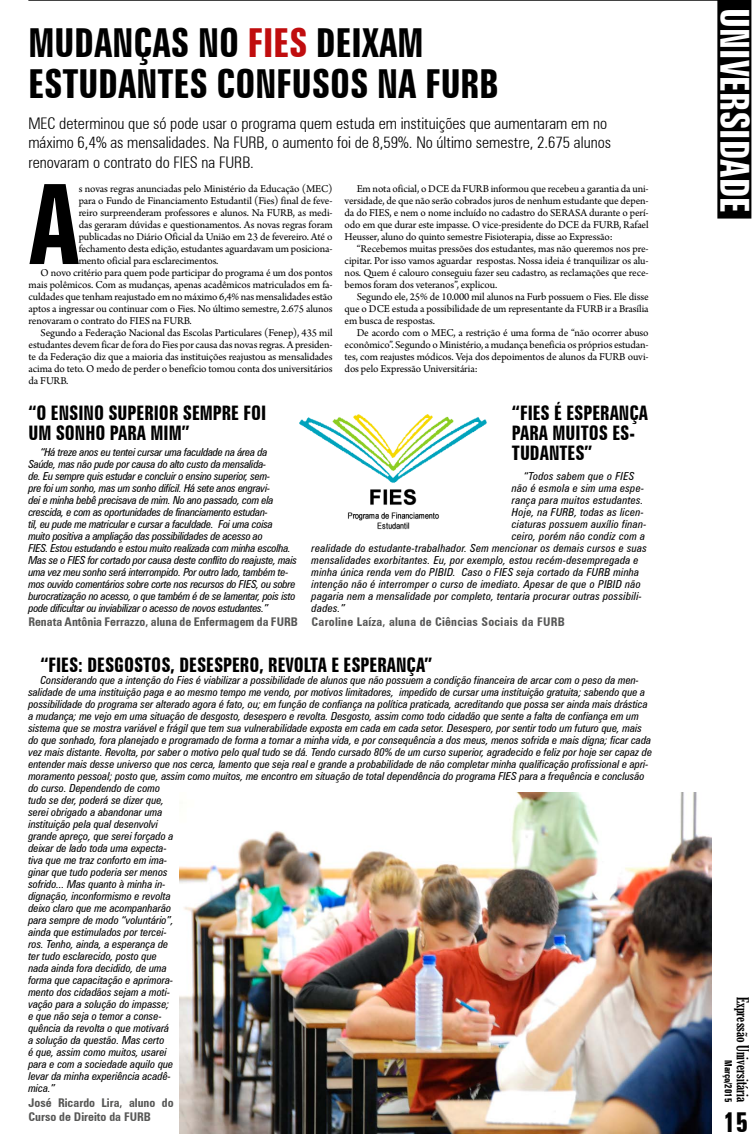
<style>
.page{position:relative;width:752px;height:1134px;background:#fff}
.page>*{position:absolute;margin:0;border:0;box-sizing:border-box;transform-origin:0 0}
.t1{font:700 extra-condensed 111px "Zurich BT";color:#000}
.t2{font:700 extra-condensed 40px/41px "Zurich BT";color:#000}
.t3{font:700 extra-condensed 40px "Zurich BT";color:#fff}
.t4{font:700 extra-condensed 28px "Zurich BT";color:#000}
.t5{font:700 extra-condensed 20px/20px "Zurich BT";color:#000}
.t6{font:300 condensed 16px/19.2px "Zurich BT";color:#000}
.t7{font:extra-condensed 16px "Gloucester";color:#000}
.t8{font:700 condensed 12px/14.4px "Zurich BT";color:#575756}
.t9{font:700 condensed 12px "Zurich BT";letter-spacing:.02em;color:#575756}
.t10{font:italic condensed 11px/12px "Zurich BT";color:#000}
.t11{font:11px/12px "Arno Pro";letter-spacing:-.01em;color:#000;text-align:justify}
.t12{font:italic condensed 11px/12px "Zurich BT";letter-spacing:-.02em;color:#000}
.t13{font:italic condensed 11px "Zurich BT";letter-spacing:.02em;color:#000}
.t14{font:700 extra-condensed 10px "Zurich BT";color:#000}
.s1{color:#c00d0e}
</style>
<div class="page">
<hr style="left:28px;top:0;width:709px;height:1px;background:#000">
<img style="left:179px;top:792px;width:532px;height:342px">
<img style="left:299px;top:414px;width:188px;height:116px">
<div style="left:717px;top:0;width:34px;height:219px;background:#000"></div>
<h2 class="t2" style="left:28px;top:23px;width:468px">MUDANÇAS NO <span class="s1">FIES</span> DEIXAM<br>ESTUDANTES CONFUSOS NA FURB</h2>
<h3 class="t6" style="left:28px;top:114px;width:580px">MEC determinou que só pode usar o programa quem estuda em instituições que aumentaram em no máximo 6,4% as mensalidades. Na FURB</h3>
<h3 class="t6" style="left:264px;top:133px;width:348px">, o aumento foi de 8,59%. No último semestre, 2.675 alunos</h3>
<h3 class="t6" style="left:28px;top:152px;width:152px">renovaram o contrato do FIES</h3>
<h3 class="t6" style="left:201px;top:152px;width:26px">na FURB</h3>
<h3 class="t6" style="left:250px;top:152px;width:5px">.</h3>
<h1 class="t1" style="left:29px;top:161px;width:53px">A</h1>
<p class="t11" style="left:79px;top:183px;width:255px">s novas regras anunciadas pelo Ministério da Educação (MEC)</p>
<p class="t11" style="left:79px;top:195px;width:255px">para o Fundo de Financiamento Estudantil (Fies) final de feve-</p>
<p class="t11" style="left:79px;top:207px;width:255px">reiro surpreenderam professores e alunos. Na FURB, as medi-</p>
<p class="t11" style="left:79px;top:219px;width:255px">das geraram dúvidas e questionamentos. As novas regras foram</p>
<p class="t11" style="left:79px;top:231px;width:255px">publicadas no Diário Oficial da União em 23 de fevereiro. Até o</p>
<p class="t11" style="left:79px;top:243px;width:255px">fechamento desta edição, estudantes aguardavam um posiciona-</p>
<p class="t11" style="left:79px;top:255px;width:141px">mento oficial para esclarecimentos.</p>
<p class="t11" style="left:41px;top:267px;width:293px">O novo critério para quem pode participar do programa é um dos pontos</p>
<p class="t11" style="left:29px;top:279px;width:305px">mais polêmicos. Com as mudanças, apenas acadêmicos matriculados em fa-</p>
<p class="t11" style="left:29px;top:291px;width:305px">culdades que tenham reajustado em no máximo 6,4% nas mensalidades estão</p>
<p class="t11" style="left:29px;top:303px;width:305px">aptos a ingressar ou continuar com o Fies. No último semestre, 2.675 alunos</p>
<p class="t11" style="left:29px;top:315px;width:165px">renovaram o contrato do FIES na FURB.</p>
<p class="t11" style="left:41px;top:327px;width:293px">Segundo a Federação Nacional das Escolas Particulares (Fenep), 435 mil</p>
<p class="t11" style="left:29px;top:339px;width:305px">estudantes devem ficar de fora do Fies por causa das novas regras. A presiden-</p>
<p class="t11" style="left:29px;top:351px;width:305px">te da Federação diz que a maioria das instituições reajustou as mensalidades</p>
<p class="t11" style="left:29px;top:363px;width:305px">acima do teto. O medo de perder o benefício tomou conta dos universitários</p>
<p class="t11" style="left:29px;top:375px;width:41px">da FURB.</p>
<p class="t11" style="left:344px;top:183px;width:305px;text-indent:12px">Em nota oficial, o DCE da FURB informou que recebeu a garantia da uni&shy;versidade, de que não serão cobrados juros de nenhum estudante que depen&shy;da do FIES, e nem o nome incluído no cadastro do SERASA durante o perí&shy;odo em que durar este impasse. O vice-presidente do DCE da FURB, Rafael Heusser, aluno do quinto semestre Fisioterapia, disse ao Expressão:</p>
<p class="t11" style="left:344px;top:243px;width:305px;text-indent:12px">“Recebemos muitas pressões dos estudantes, mas não queremos nos pre&shy;cipitar. Por isso vamos aguardar respostas. Nossa ideia é tranquilizar os alu&shy;nos. Quem é calouro conseguiu fazer seu cadastro, as reclamações que rece&shy;bemos foram dos veteranos”, explicou.</p>
<p class="t11" style="left:344px;top:291px;width:305px;text-indent:12px">Segundo ele, 25% de 10.000 mil alunos na Furb possuem o Fies. Ele disse que o DCE estuda a possibilidade de um representante da FURB ir a Brasília em busca de respostas.</p>
<p class="t11" style="left:344px;top:327px;width:305px;text-indent:12px">De acordo com o MEC, a restrição é uma forma de “não ocorrer abuso econômico”. Segundo o Ministério, a mudança beneficia os próprios estudan&shy;tes, com reajustes módicos. Veja dos depoimentos de alunos da FURB ouvi&shy;dos pelo Expressão Universitária:</p>
<h3 class="t5" style="left:511px;top:403px;width:137px">“FIES É ESPERANÇA<br>PARA MUITOS ES-<br>TUDANTES”</h3>
<p class="t13" style="left:523px;top:469px;width:112px">“Todos sabem que o FIES</p>
<p class="t13" style="left:511px;top:481px;width:134px">não é esmola e sim uma espe-</p>
<p class="t13" style="left:511px;top:493px;width:133px">rança para muitos estudantes.</p>
<p class="t13" style="left:511px;top:505px;width:133px">Hoje, na FURB, todas as licen-</p>
<p class="t13" style="left:511px;top:517px;width:136px">ciaturas possuem auxílio finan-</p>
<p class="t10" style="left:511px;top:530px;width:135px">ceiro, porém não condiz com a</p>
<p class="t13" style="left:311px;top:541px;width:336px">realidade do estudante-trabalhador. Sem mencionar os demais cursos e suas</p>
<p class="t13" style="left:311px;top:553px;width:328px">mensalidades exorbitantes. Eu, por exemplo, estou recém-desempregada e</p>
<p class="t13" style="left:311px;top:565px;width:329px">minha única renda vem do PIBID. Caso o FIES seja cortado da FURB minha</p>
<p class="t13" style="left:311px;top:577px;width:330px">intenção não é interromper o curso de imediato. Apesar de que o PIBID não</p>
<p class="t10" style="left:311px;top:590px;width:332px">pagaria nem a mensalidade por completo, tentaria procurar outras possibili-</p>
<p class="t10" style="left:311px;top:602px;width:35px">dades.”</p>
<p class="t9" style="left:311px;top:615px;width:254px">Caroline Laíza, aluna de Ciências Sociais da FURB</p>
<h3 class="t5" style="left:28px;top:403px;width:239px">“O ENSINO SUPERIOR SEMPRE FOI<br>UM SONHO PARA MIM”</h3>
<p class="t12" style="left:28px;top:446px;width:270px;text-indent:12px">“Há treze anos eu tentei cursar uma faculdade na área da Saúde, mas não pude por causa do alto custo da mensalida-<br>de. Eu sempre quis estudar e concluir o ensino superior, sem-<br>pre foi um sonho, mas um sonho difícil. Há sete anos engravi-<br>dei e minha bebê precisava de mim. No ano passado, com ela crescida, e com as oportunidades de financiamento estudan-<br>til, eu pude me matricular e cursar a faculdade. Foi uma coisa muito positiva a ampliação das possibilidades de acesso ao<br>FIES. Estou estudando e estou muito realizada com minha escolha.<br>Mas se o FIES for cortado por causa deste conflito do reajuste, mais uma vez meu sonho será interrompido. Por outro lado, também te&shy;mos ouvido comentários sobre corte nos recursos do FIES, ou sobre burocratização no acesso, o que também é de se lamentar, pois isto pode dificultar ou inviabilizar o acesso de novos estudantes.”</p>
<p class="t8" style="left:28px;top:615px;width:271px">Renata Antônia Ferrazzo, aluna de Enfermagem da FURB</p>
<h3 class="t5" style="left:40px;top:655px;width:393px">“FIES: DESGOSTOS, DESESPERO, REVOLTA E ESPERANÇA”</h3>
<p class="t10" style="left:28px;top:674px;width:625px;text-indent:12px">Considerando que a intenção do Fies é viabilizar a possibilidade de alunos que não possuem a condição financeira de arcar com o peso da men&shy;salidade de uma instituição paga e ao mesmo tempo me vendo, por motivos limitadores, impedido de cursar uma instituição gratuita; sabendo que a possibilidade do programa ser alterado agora é fato, ou; em função de confiança na política praticada, acreditando que possa ser ainda mais drástica a mudança; me vejo em uma situação de desgosto, desespero e revolta. Desgosto, assim como todo cidadão que sente a falta de confiança em um sistema que se mostra variável e frágil que tem sua vulnerabilidade exposta em cada em cada setor. Desespero, por sentir todo um futuro que, mais do que sonhado, fora planejado e programado de forma a tornar a minha vida, e por consequência a dos meus, menos sofrida e mais digna; ficar cada vez mais distante. Revolta, por saber o motivo pelo qual tudo se dá. Tendo cursado 80% de um curso superior, agradecido e feliz por hoje ser capaz de entender mais desse universo que nos cerca, lamento que seja real e grande a probabilidade de não completar minha qualificação profissional e apri&shy;moramento pessoal; posto que, assim como muitos, me encontro em situação de total dependência do programa FIES para a frequência e conclusão do curso. Dependendo de como<br>tudo se der, poderá se dizer que,<br>serei obrigado a abandonar uma<br>instituição pela qual desenvolvi<br>grande apreço, que serei forçado a<br>deixar de lado toda uma expecta-<br>tiva que me traz conforto em ima-<br>ginar que tudo poderia ser menos<br>sofrido... Mas quanto à minha in-<br>dignação, inconformismo e revolta<br>deixo claro que me acompanharão<br>para sempre de modo “voluntário”,<br>ainda que estimulados por tercei-<br>ros. Tenho, ainda, a esperança de<br>ter tudo esclarecido, posto que<br>nada ainda fora decidido, de uma<br>forma que capacitação e aprimora-<br>mento dos cidadãos sejam a moti-<br>vação para a solução do impasse;<br>e que não seja o temor a conse-<br>quência da revolta o que motivará<br>a solução da questão. Mas certo<br>é que, assim como muitos, usarei<br>para e com a sociedade aquilo que<br>levar da minha experiência acadê-<br>mica.”</p>
<p class="t8" style="left:28px;top:1095px;width:147px">José Ricardo Lira, aluno do<br>Curso de Direito da FURB</p>
<h2 class="t3" style="left:757px;top:8px;width:206px;rotate:90deg">UNIVERSIDADE</h2>
<h3 class="t7" style="left:751px;top:997px;width:107px;rotate:90deg">Expressão Universitária</h3>
<p class="t14" style="left:733px;top:1060px;width:43px;rotate:90deg">MARÇO/2015</p>
<h3 class="t4" style="left:723px;top:1106px;width:26px">15</h3>
</div>
